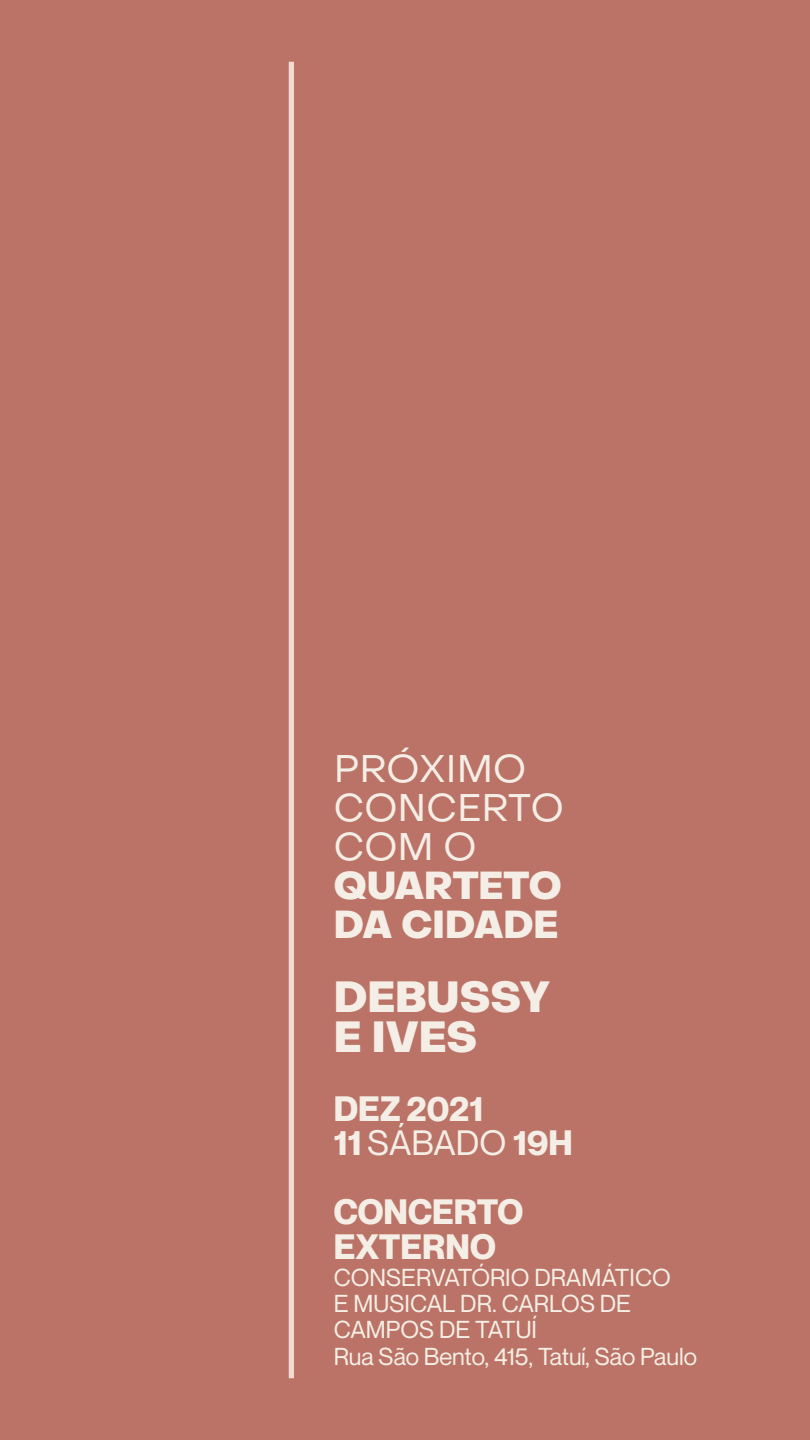
<style>
.page{position:relative;width:810px;height:1440px;background:#ba7366}
.page>*{position:absolute;margin:0;border:0;box-sizing:border-box;transform-origin:0 0}
.compositores_-_story{font:800 42.75px/39.8px "Object Sans";color:#f5eee6}
.maria{font:38.25px/39px "Object Sans";color:#f5eee6}
.compositores_-_story-2{font:700 34.5px/34.5px "Neue Montreal";color:#f5eee6}
.compositores_-_story-3{font:34.5px "Neue Montreal";color:#f5eee6}
.título{font:24px/26.2px "Neue Montreal";color:#f5eee6}
.s1{font-weight:800}
.s2{font-weight:700}
</style>
<div class="page">
<div style="left:289px;top:62px;width:5px;height:1316px;background:#f1dad2"></div>
<p class="maria" style="left:334px;top:749px;width:231px">PRÓXIMO<br>CONCERTO<br>COM O<br><span class="s1">QUARTETO<br>DA CIDADE</span></p>
<p class="compositores_-_story" style="left:334px;top:978px;width:218px">DEBUSSY<br>E IVES</p>
<p class="compositores_-_story-2" style="left:334px;top:1091px;width:151px">DEZ 2021</p>
<p class="compositores_-_story-3" style="left:334px;top:1122px;width:241px"><span class="s2">11</span> SÁBADO <span class="s2">19H</span></p>
<p class="compositores_-_story-2" style="left:334px;top:1195px;width:191px">CONCERTO<br>EXTERNO</p>
<p class="título" style="left:334px;top:1264px;width:339px">CONSERVATÓRIO DRAMÁTICO<br>E MUSICAL DR. CARLOS DE<br>CAMPOS DE TATUÍ</p>
<p class="título" style="left:334px;top:1343px;width:365px">Rua São Bento, 415, Tatuí, São Paulo</p>
</div>
